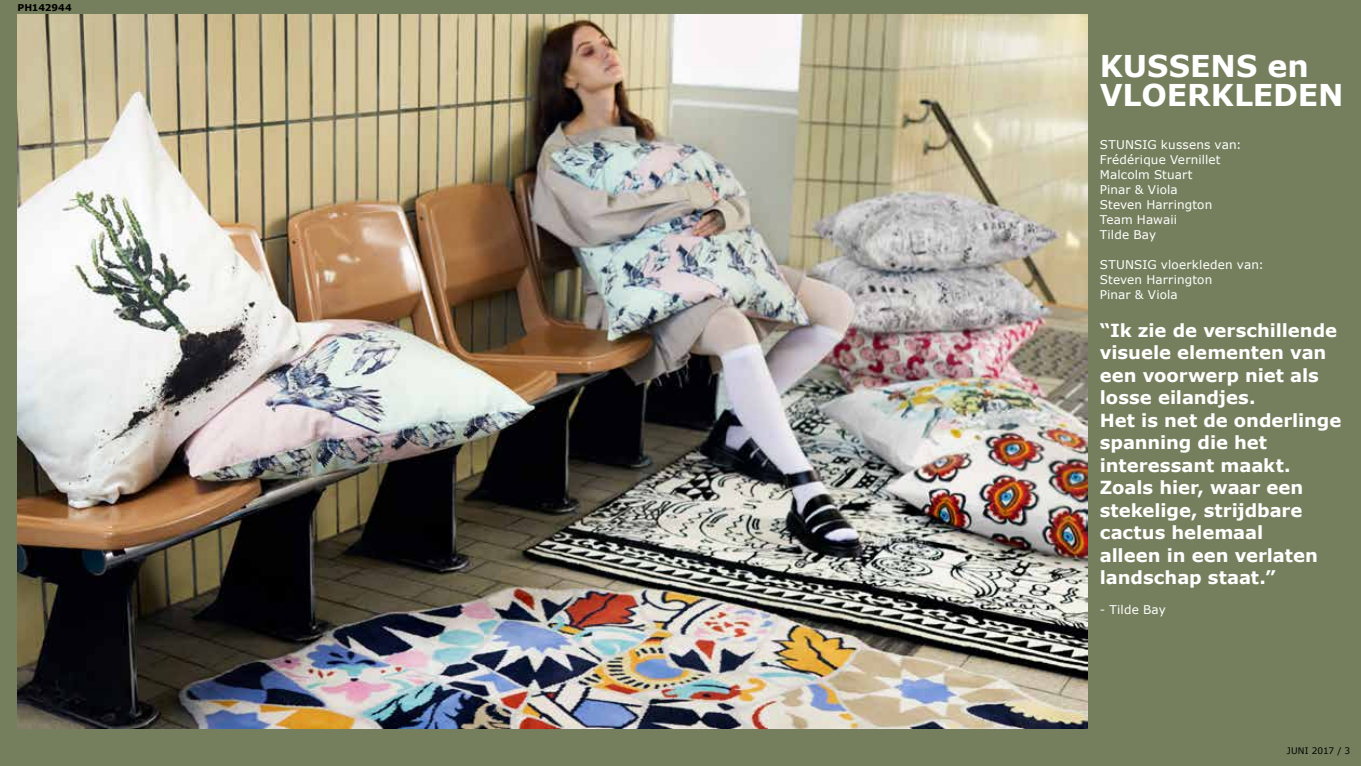
<style>
.page{position:relative;width:1361px;height:766px;background:#fff}
.page>*{position:absolute;margin:0;border:0;box-sizing:border-box;transform-origin:0 0}
.t1{font:700 30px/28.5px "Verdana";letter-spacing:-.005em;color:#fff}
.t2{font:700 18px/22.5px "Verdana";letter-spacing:-.005em;color:#fff}
.t3{font:12px/15px "Verdana";letter-spacing:.01em;color:#fff}
.t4{font:700 9.3px "Verdana IKEA";letter-spacing:-.005em;color:#000}
.t5{font:9px "Verdana";letter-spacing:.005em;color:#000}
</style>
<div class="page">
<div style="left:0;top:0;width:1361px;height:765px;background:#757f5d"></div>
<img style="left:18px;top:15px;width:1069px;height:713px">
<p class="t4" style="left:18px;top:2px;width:56px">PH142944</p>
<h1 class="t1" style="left:1100px;top:51px;width:245px">KUSSENS en<br>VLOERKLEDEN</h1>
<p class="t3" style="left:1100px;top:137px;width:143px">STUNSIG kussens van:<br>Frédérique Vernillet<br>Malcolm Stuart<br>Pinar &amp; Viola<br>Steven Harrington<br>Team Hawaii<br>Tilde Bay</p>
<p class="t3" style="left:1100px;top:257px;width:166px">STUNSIG vloerkleden van:<br>Steven Harrington<br>Pinar &amp; Viola</p>
<p class="t2" style="left:1100px;top:318px;width:243px">“Ik zie de verschillende visuele elementen van een voorwerp niet als losse eilandjes.<br>Het is net de onderlinge spanning die het interessant maakt.<br>Zoals hier, waar een stekelige, strijdbare cactus helemaal<br>alleen in een verlaten landschap staat.”</p>
<p class="t3" style="left:1100px;top:602px;width:67px">- Tilde Bay</p>
<p class="t5" style="left:1286px;top:744px;width:65px">JUNI 2017 / 3</p>
</div>
